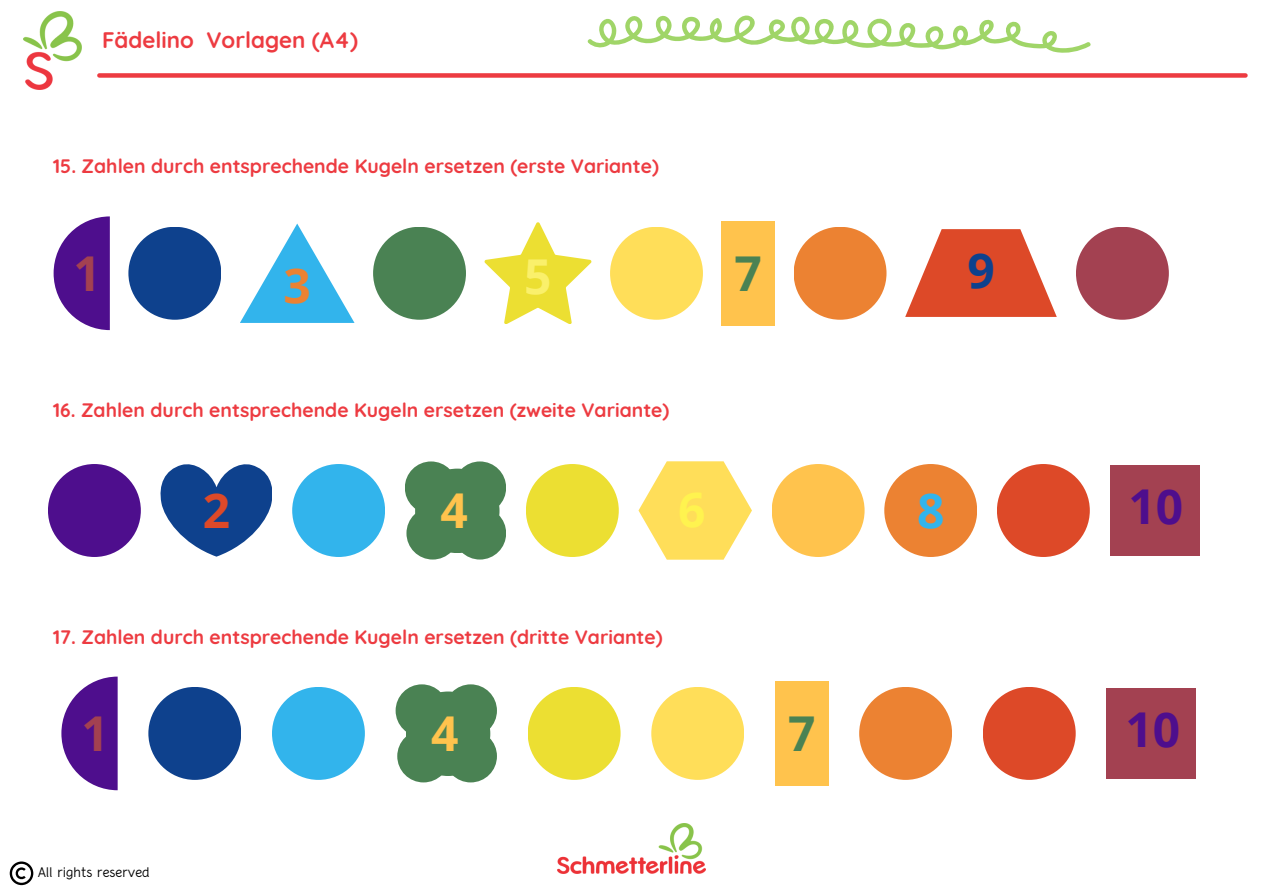
<style>
.page{position:relative;width:1263px;height:894px;background:#fff}
.page>*{position:absolute;margin:0;border:0;box-sizing:border-box;transform-origin:0 0}
.t1{font:700 48px "Open Sans";color:#4e0e8d}
.t2{font:700 48px "Open Sans";color:#ffc34d}
.t3{font:700 48px "Open Sans";color:#a34151}
.t4{font:700 48px "Open Sans";color:#4a8253}
.t5{font:700 48px "Open Sans";color:#dd4928}
.t6{font:700 48px "Open Sans";color:#fff34f}
.t7{font:700 48px "Open Sans";color:#32b4ec}
.t8{font:700 48px "Open Sans";color:#ec8232}
.t9{font:700 48px "Open Sans";color:#faf06b}
.t10{font:700 48px "Open Sans";color:#0e418d}
.t11{font:700 22.35px "Quicksand";color:#ed3b41}
.t12{font:700 19.35px "Quicksand";color:#ed3b41}
.t13{font:12.15px "Crusoe Text";color:#000}
</style>
<div class="page">
<div style="left:99px;top:73px;width:1146px;height:5px;background:#ed3b41"></div>
<svg style="left:588px;top:16px;width:503px;height:37px"></svg>
<svg style="left:10px;top:861px;width:23px;height:23px"></svg>
<div style="left:292px;top:464px;width:93px;height:93px;background:#32b4ec;border-radius:50%"></div>
<div style="left:526px;top:464px;width:93px;height:93px;background:#ecdf32;border-radius:50%"></div>
<div style="left:772px;top:464px;width:93px;height:93px;background:#ffc34d;border-radius:50%"></div>
<div style="left:997px;top:464px;width:93px;height:93px;background:#dd4928;border-radius:50%"></div>
<div style="left:415px;top:468px;width:84px;height:85px;background:#4a8253;border-radius:50%"></div>
<div style="left:454px;top:461px;width:52px;height:53px;background:#4a8253;border-radius:50%"></div>
<div style="left:405px;top:461px;width:52px;height:53px;background:#4a8253;border-radius:50%"></div>
<div style="left:406px;top:507px;width:53px;height:52px;background:#4a8253;border-radius:50%"></div>
<div style="left:454px;top:507px;width:52px;height:52px;background:#4a8253;border-radius:50%"></div>
<svg style="left:161px;top:464px;width:111px;height:92px"></svg>
<svg style="left:638px;top:461px;width:114px;height:98px"></svg>
<div style="left:884px;top:464px;width:93px;height:93px;background:#ec8232;border-radius:50%"></div>
<div style="left:1109px;top:465px;width:90px;height:90px;background:#a34151"></div>
<div style="left:48px;top:464px;width:93px;height:93px;background:#4e0e8d;border-radius:50%"></div>
<svg style="left:54px;top:216px;width:56px;height:114px"></svg>
<svg style="left:240px;top:223px;width:115px;height:100px"></svg>
<svg style="left:485px;top:222px;width:107px;height:102px"></svg>
<div style="left:721px;top:221px;width:54px;height:104px;background:#ffc34d"></div>
<svg style="left:905px;top:229px;width:152px;height:88px"></svg>
<div style="left:128px;top:227px;width:93px;height:92px;background:#0e418d;border-radius:50%"></div>
<div style="left:373px;top:227px;width:93px;height:92px;background:#4a8253;border-radius:50%"></div>
<div style="left:610px;top:227px;width:93px;height:92px;background:#ffde59;border-radius:50%"></div>
<div style="left:794px;top:227px;width:92px;height:92px;background:#ec8232;border-radius:50%"></div>
<div style="left:1076px;top:227px;width:93px;height:92px;background:#a34151;border-radius:50%"></div>
<div style="left:272px;top:686px;width:93px;height:93px;background:#32b4ec;border-radius:50%"></div>
<div style="left:528px;top:686px;width:93px;height:93px;background:#ecdf32;border-radius:50%"></div>
<div style="left:651px;top:686px;width:93px;height:93px;background:#ffde59;border-radius:50%"></div>
<div style="left:859px;top:686px;width:93px;height:93px;background:#ec8232;border-radius:50%"></div>
<div style="left:983px;top:686px;width:93px;height:93px;background:#dd4928;border-radius:50%"></div>
<div style="left:148px;top:686px;width:93px;height:93px;background:#0e418d;border-radius:50%"></div>
<div style="left:406px;top:691px;width:84px;height:84px;background:#4a8253;border-radius:50%"></div>
<div style="left:444px;top:684px;width:53px;height:52px;background:#4a8253;border-radius:50%"></div>
<div style="left:396px;top:684px;width:52px;height:52px;background:#4a8253;border-radius:50%"></div>
<div style="left:397px;top:729px;width:53px;height:53px;background:#4a8253;border-radius:50%"></div>
<div style="left:444px;top:729px;width:53px;height:53px;background:#4a8253;border-radius:50%"></div>
<svg style="left:61px;top:676px;width:57px;height:114px"></svg>
<div style="left:775px;top:681px;width:53px;height:104px;background:#ffc34d"></div>
<div style="left:1106px;top:688px;width:90px;height:90px;background:#a34151"></div>
<img style="left:23px;top:11px;width:59px;height:78px">
<img style="left:558px;top:823px;width:147px;height:49px">
<p class="t11" style="left:102px;top:26px;width:257px">Fädelino Vorlagen (A4)</p>
<p class="t12" style="left:53px;top:154px;width:607px">15. Zahlen durch entsprechende Kugeln ersetzen (erste Variante)</p>
<p class="t3" style="left:74px;top:239px;width:29px">1</p>
<p class="t8" style="left:283px;top:251px;width:29px">3</p>
<p class="t9" style="left:524px;top:243px;width:29px">5</p>
<p class="t4" style="left:735px;top:239px;width:29px">7</p>
<p class="t10" style="left:967px;top:236px;width:29px">9</p>
<p class="t12" style="left:53px;top:397px;width:618px">16. Zahlen durch entsprechende Kugeln ersetzen (zweite Variante)</p>
<p class="t5" style="left:203px;top:476px;width:29px">2</p>
<p class="t2" style="left:440px;top:476px;width:29px">4</p>
<p class="t6" style="left:678px;top:476px;width:29px">6</p>
<p class="t7" style="left:917px;top:476px;width:29px">8</p>
<p class="t1" style="left:1128px;top:473px;width:56px">10</p>
<p class="t12" style="left:53px;top:624px;width:611px">17. Zahlen durch entsprechende Kugeln ersetzen (dritte Variante)</p>
<p class="t3" style="left:81px;top:699px;width:29px">1</p>
<p class="t2" style="left:431px;top:699px;width:29px">4</p>
<p class="t4" style="left:788px;top:699px;width:29px">7</p>
<p class="t1" style="left:1125px;top:695px;width:56px">10</p>
<p class="t13" style="left:38px;top:863px;width:113px">All rights reserved</p>
</div>
